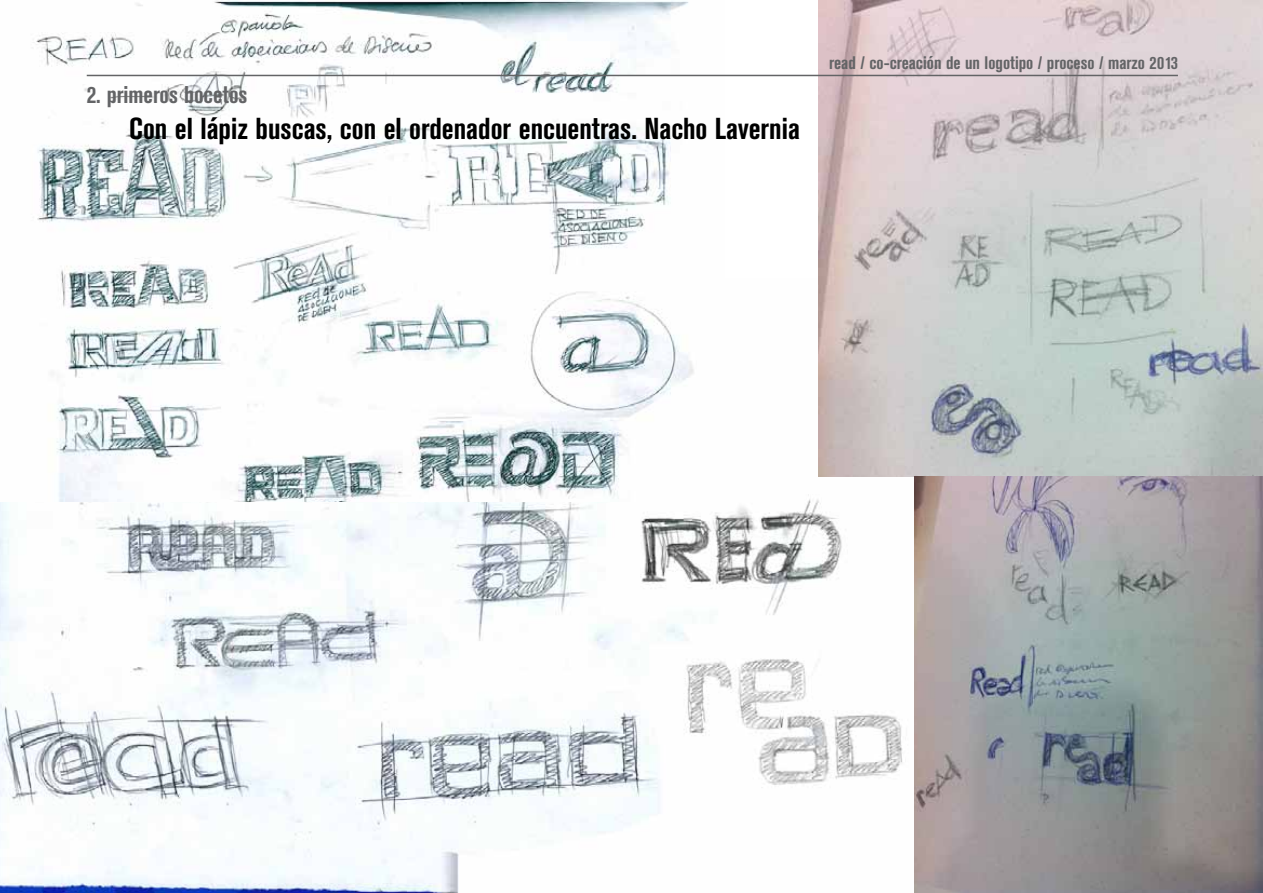
<style>
.page{position:relative;width:1263px;height:893px;background:#fff}
.page>*{position:absolute;margin:0;border:0;box-sizing:border-box;transform-origin:0 0}
.t1{font:700 condensed 30px "Akzidenz Grotesk BE";color:#000}
.t2{font:700 condensed 24px "Akzidenz Grotesk BE";color:#636466}
.t3{font:700 condensed 18px "Akzidenz Grotesk BE";color:#636466}
</style>
<div class="page">
<img style="left:0;top:476px;width:914px;height:417px">
<img style="left:0;top:0;width:724px;height:502px">
<img style="left:818px;top:0;width:445px;height:476px">
<img style="left:914px;top:476px;width:349px;height:417px">
<hr style="left:87px;top:75px;width:1091px;height:1px;background:#636466">
<p class="t2" style="left:87px;top:81px;width:162px">2. primeros bocetos</p>
<p class="t1" style="left:129px;top:112px;width:672px">Con el lápiz buscas, con el ordenador encuentras. Nacho Lavernia</p>
<p class="t3" style="left:829px;top:52px;width:350px">read / co-creación de un logotipo / proceso / marzo 2013</p>
</div>
